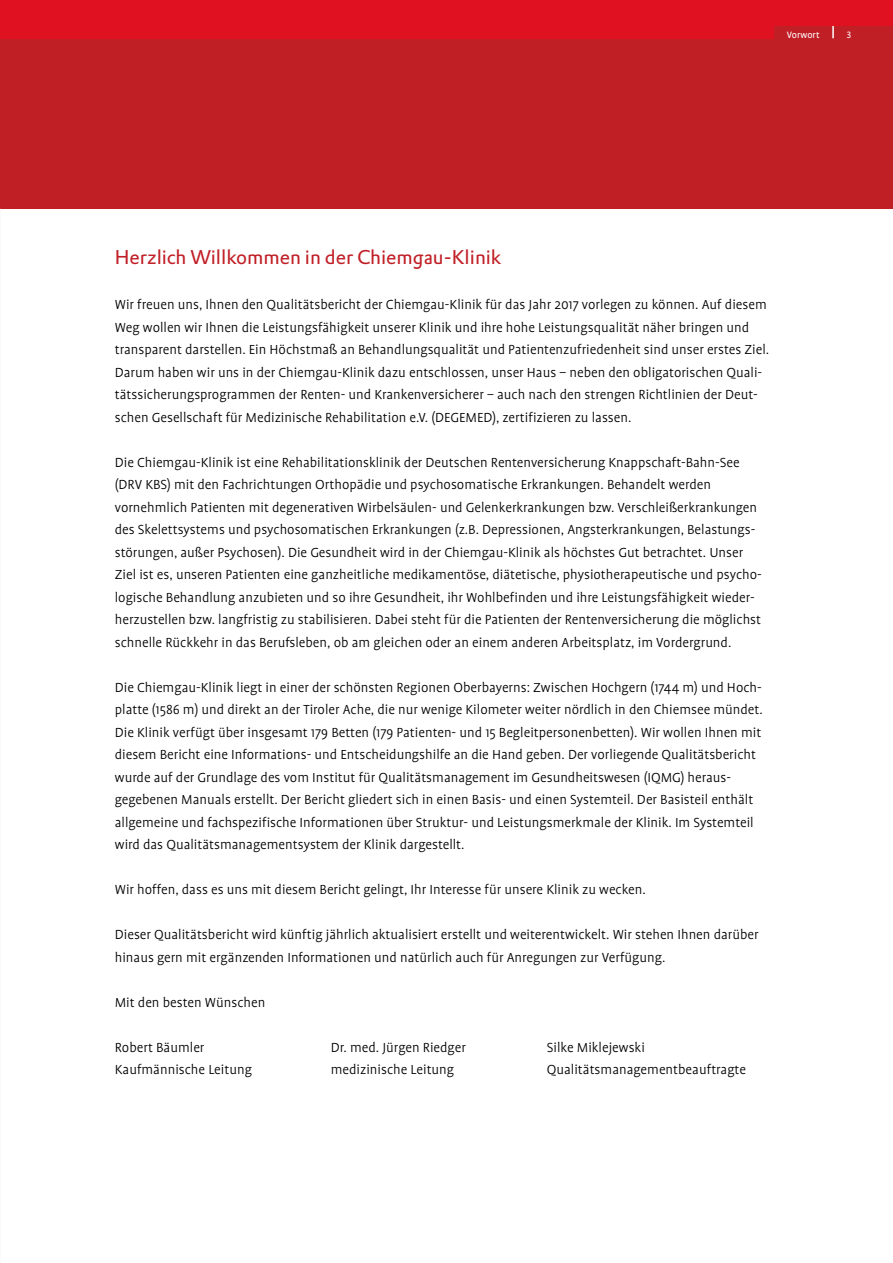
<style>
.page{position:relative;width:893px;height:1263px;background:#fff}
.page>*{position:absolute;margin:0;border:0;box-sizing:border-box;transform-origin:0 0}
.t1{font:19.5px "DTL Prokyon T";letter-spacing:-.005em;color:#c11f26}
.t2{font:300 15px/22.5px "Profile";color:#000}
.t3{font:10.5px "Profile";color:#fff}
.t4{font:10.5px "Profile NO";color:#fff}
</style>
<div class="page">
<div style="left:0;top:0;width:893px;height:208px;background:#c11f26"></div>
<svg style="left:574px;top:38px;width:260px;height:1px"></svg>
<hr style="left:832px;top:0;width:2px;height:38px;background:#fff">
<div style="left:0;top:0;width:774px;height:38px;background:#e01222"></div>
<div style="left:551px;top:0;width:342px;height:26px;background:#e01222"></div>
<p class="t3" style="left:787px;top:29px;width:34px">Vorwort</p>
<p class="t4" style="left:847px;top:30px;width:7px">3</p>
<h1 class="t1" style="left:115px;top:244px;width:388px">Herzlich Willkommen in der Chiemgau-Klinik</h1>
<p class="t2" style="left:115px;top:293px;width:656px">Wir freuen uns, Ihnen den Qualitätsbericht der Chiemgau-Klinik für das Jahr 2017 vorlegen zu können. Auf diesem Weg wollen wir Ihnen die Leistungsfähigkeit unserer Klinik und ihre hohe Leistungsqualität näher bringen und transparent darstellen. Ein Höchstmaß an Behandlungsqualität und Patientenzufriedenheit sind unser erstes Ziel.<br>Darum haben wir uns in der Chiemgau-Klinik dazu entschlossen, unser Haus – neben den obligatorischen Quali&shy;tätssicherungsprogrammen der Renten- und Krankenversicherer – auch nach den strengen Richtlinien der Deut&shy;schen Gesellschaft für Medizinische Rehabilitation e.V. (DEGEMED), zertifizieren zu lassen.</p>
<p class="t2" style="left:115px;top:451px;width:649px">Die Chiemgau-Klinik ist eine Rehabilitationsklinik der Deutschen Rentenversicherung Knappschaft-Bahn-See (DRV KBS) mit den Fachrichtungen Orthopädie und psychosomatische Erkrankungen. Behandelt werden vornehmlich Patienten mit degenerativen Wirbelsäulen- und Gelenkerkrankungen bzw. Verschleißerkrankungen des Skelettsystems und psychosomatischen Erkrankungen (z.B. Depressionen, Angsterkrankungen, Belastungs&shy;störungen, außer Psychosen). Die Gesundheit wird in der Chiemgau-Klinik als höchstes Gut betrachtet. Unser Ziel ist es, unseren Patienten eine ganzheitliche medikamentöse, diätetische, physiotherapeutische und psycho&shy;logische Behandlung anzubieten und so ihre Gesundheit, ihr Wohlbefinden und ihre Leistungsfähigkeit wieder&shy;herzustellen bzw. langfristig zu stabilisieren. Dabei steht für die Patienten der Rentenversicherung die möglichst schnelle Rückkehr in das Berufsleben, ob am gleichen oder an einem anderen Arbeitsplatz, im Vordergrund.</p>
<p class="t2" style="left:115px;top:676px;width:649px">Die Chiemgau-Klinik liegt in einer der schönsten Regionen Oberbayerns: Zwischen Hochgern (1744 m) und Hoch&shy;platte (1586 m) und direkt an der Tiroler Ache, die nur wenige Kilometer weiter nördlich in den Chiemsee mündet.<br>Die Klinik verfügt über insgesamt 179 Betten (179 Patienten- und 15 Begleitpersonenbetten). Wir wollen Ihnen mit diesem Bericht eine Informations- und Entscheidungshilfe an die Hand geben. Der vorliegende Qualitätsbericht wurde auf der Grundlage des vom Institut für Qualitätsmanagement im Gesundheitswesen (IQMG) heraus&shy;gegebenen Manuals erstellt. Der Bericht gliedert sich in einen Basis- und einen Systemteil. Der Basisteil enthält allgemeine und fachspezifische Informationen über Struktur- und Leistungsmerkmale der Klinik. Im Systemteil wird das Qualitätsmanagementsystem der Klinik dargestellt.</p>
<p class="t2" style="left:115px;top:878px;width:533px">Wir hoffen, dass es uns mit diesem Bericht gelingt, Ihr Interesse für unsere Klinik zu wecken.</p>
<p class="t2" style="left:115px;top:923px;width:645px">Dieser Qualitätsbericht wird künftig jährlich aktualisiert erstellt und weiterentwickelt. Wir stehen Ihnen darüber hinaus gern mit ergänzenden Informationen und natürlich auch für Anregungen zur Verfügung.</p>
<p class="t2" style="left:115px;top:991px;width:152px">Mit den besten Wünschen</p>
<p class="t2" style="left:115px;top:1036px;width:91px">Robert Bäumler</p>
<p class="t2" style="left:331px;top:1036px;width:136px">Dr. med. Jürgen Riedger</p>
<p class="t2" style="left:547px;top:1036px;width:100px">Silke Miklejewski</p>
<p class="t2" style="left:115px;top:1058px;width:139px">Kaufmännische Leitung</p>
<p class="t2" style="left:331px;top:1058px;width:125px">medizinische Leitung</p>
<p class="t2" style="left:547px;top:1058px;width:201px">Qualitätsmanagementbeauftragte</p>
</div>
